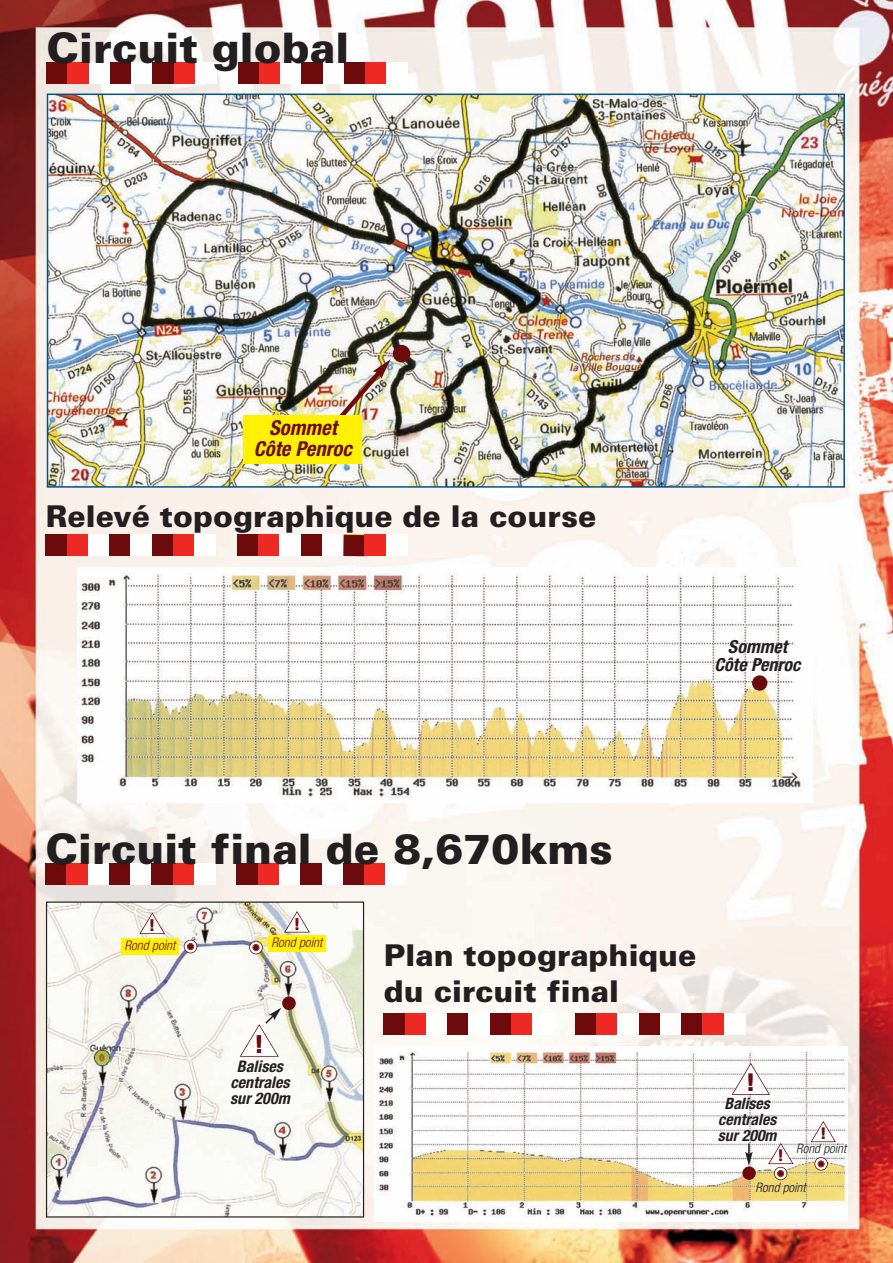
<style>
.page{position:relative;width:893px;height:1263px;background:#fff}
.page>*{position:absolute;margin:0;border:0;box-sizing:border-box;transform-origin:0 0}
.t1{font:900 42px "Univers";color:#231f20}
.t2{font:900 30px/36px "Univers";color:#231f20}
.t3{font:900 condensed 25.05px "Helvetica Neue";color:#6d0b0c}
.t4{font:900 condensed 24.6px "Helvetica Neue";color:#6d0b0c}
.t5{font:italic 700 condensed 20.55px/20.5px "Helvetica Neue";letter-spacing:.005em;color:#6d0b0c;text-align:center}
.t6{font:italic 700 condensed 18px/18px "Helvetica Neue";letter-spacing:.005em;color:#231f20;text-align:center}
.t7{font:900 condensed 16.5px "Helvetica Neue";color:#6d0b0c}
.t8{font:900 condensed 16.35px "Helvetica Neue";color:#6d0b0c}
.t9{font:italic 700 condensed 16.05px/16px "Helvetica Neue";letter-spacing:.005em;color:#231f20;text-align:center}
.t10{font:italic 700 condensed 15.75px/15.8px "Helvetica Neue";letter-spacing:.005em;color:#231f20;text-align:center}
.t11{font:italic 300 condensed 13.35px "Helvetica Neue";letter-spacing:.005em;color:#6d0b0c}
.t12{font:italic 300 condensed 13.05px "Helvetica Neue";letter-spacing:.005em;color:#231f20}
</style>
<div class="page">
<img style="left:0;top:0;width:893px;height:1263px">
<div style="left:47px;top:62px;width:21px;height:22px;background:#6d0b0c"></div>
<div style="left:68px;top:62px;width:21px;height:22px;background:#ee2823"></div>
<div style="left:89px;top:62px;width:21px;height:22px;background:#fff"></div>
<div style="left:110px;top:62px;width:22px;height:22px;background:#6d0b0c"></div>
<div style="left:132px;top:62px;width:21px;height:22px;background:#fff"></div>
<div style="left:153px;top:62px;width:21px;height:22px;background:#6d0b0c"></div>
<div style="left:174px;top:62px;width:21px;height:22px;background:#ee2823"></div>
<div style="left:195px;top:62px;width:22px;height:22px;background:#fff"></div>
<div style="left:238px;top:62px;width:21px;height:22px;background:#6d0b0c"></div>
<div style="left:259px;top:62px;width:21px;height:22px;background:#ee2823"></div>
<div style="left:280px;top:62px;width:22px;height:22px;background:#fff"></div>
<div style="left:302px;top:62px;width:21px;height:22px;background:#6d0b0c"></div>
<div style="left:323px;top:62px;width:21px;height:22px;background:#fff"></div>
<div style="left:344px;top:62px;width:21px;height:22px;background:#6d0b0c"></div>
<div style="left:365px;top:62px;width:22px;height:22px;background:#ee2823"></div>
<div style="left:387px;top:62px;width:21px;height:22px;background:#fff"></div>
<img style="left:50px;top:97px;width:792px;height:388px">
<div style="left:47px;top:94px;width:798px;height:394px;border:2px solid #005187"></div>
<img style="left:77px;top:568px;width:736px;height:234px">
<div style="left:46px;top:535px;width:21px;height:21px;background:#6d0b0c"></div>
<div style="left:67px;top:535px;width:21px;height:21px;background:#ee2823"></div>
<div style="left:88px;top:535px;width:22px;height:21px;background:#fff"></div>
<div style="left:110px;top:535px;width:21px;height:21px;background:#6d0b0c"></div>
<div style="left:131px;top:535px;width:21px;height:21px;background:#fff"></div>
<div style="left:152px;top:535px;width:21px;height:21px;background:#6d0b0c"></div>
<div style="left:173px;top:535px;width:22px;height:21px;background:#ee2823"></div>
<div style="left:195px;top:535px;width:21px;height:21px;background:#fff"></div>
<div style="left:237px;top:535px;width:21px;height:21px;background:#6d0b0c"></div>
<div style="left:258px;top:535px;width:22px;height:21px;background:#ee2823"></div>
<div style="left:280px;top:535px;width:21px;height:21px;background:#fff"></div>
<div style="left:301px;top:535px;width:21px;height:21px;background:#6d0b0c"></div>
<div style="left:322px;top:535px;width:21px;height:21px;background:#fff"></div>
<div style="left:343px;top:535px;width:22px;height:21px;background:#6d0b0c"></div>
<div style="left:365px;top:535px;width:21px;height:21px;background:#ee2823"></div>
<div style="left:386px;top:535px;width:21px;height:21px;background:#fff"></div>
<div style="left:384px;top:1013px;width:21px;height:21px;background:#6d0b0c"></div>
<div style="left:405px;top:1013px;width:21px;height:21px;background:#ee2823"></div>
<div style="left:426px;top:1013px;width:22px;height:21px;background:#fff"></div>
<div style="left:448px;top:1013px;width:21px;height:21px;background:#6d0b0c"></div>
<div style="left:469px;top:1013px;width:21px;height:21px;background:#fff"></div>
<div style="left:490px;top:1013px;width:21px;height:21px;background:#6d0b0c"></div>
<div style="left:511px;top:1013px;width:22px;height:21px;background:#ee2823"></div>
<div style="left:533px;top:1013px;width:21px;height:21px;background:#fff"></div>
<div style="left:575px;top:1013px;width:21px;height:21px;background:#6d0b0c"></div>
<div style="left:596px;top:1013px;width:22px;height:21px;background:#ee2823"></div>
<div style="left:618px;top:1013px;width:21px;height:21px;background:#fff"></div>
<div style="left:639px;top:1013px;width:21px;height:21px;background:#6d0b0c"></div>
<div style="left:660px;top:1013px;width:21px;height:21px;background:#fff"></div>
<div style="left:681px;top:1013px;width:22px;height:21px;background:#6d0b0c"></div>
<div style="left:703px;top:1013px;width:21px;height:21px;background:#ee2823"></div>
<div style="left:724px;top:1013px;width:21px;height:21px;background:#fff"></div>
<div style="left:752px;top:675px;width:15px;height:16px;background:#6d0b0c;border-radius:50%"></div>
<div style="left:393px;top:345px;width:17px;height:17px;background:#6d0b0c;border-radius:50%"></div>
<img style="left:322px;top:359px;width:69px;height:79px">
<div style="left:45px;top:863px;width:22px;height:21px;background:#6d0b0c"></div>
<div style="left:67px;top:863px;width:21px;height:21px;background:#ee2823"></div>
<div style="left:88px;top:863px;width:21px;height:21px;background:#fff"></div>
<div style="left:109px;top:863px;width:22px;height:21px;background:#6d0b0c"></div>
<div style="left:131px;top:863px;width:21px;height:21px;background:#fff"></div>
<div style="left:152px;top:863px;width:21px;height:21px;background:#6d0b0c"></div>
<div style="left:173px;top:863px;width:21px;height:21px;background:#ee2823"></div>
<div style="left:194px;top:863px;width:22px;height:21px;background:#fff"></div>
<div style="left:237px;top:863px;width:21px;height:21px;background:#6d0b0c"></div>
<div style="left:258px;top:863px;width:21px;height:21px;background:#ee2823"></div>
<div style="left:279px;top:863px;width:22px;height:21px;background:#fff"></div>
<div style="left:301px;top:863px;width:21px;height:21px;background:#6d0b0c"></div>
<div style="left:322px;top:863px;width:21px;height:21px;background:#fff"></div>
<div style="left:343px;top:863px;width:21px;height:21px;background:#6d0b0c"></div>
<div style="left:364px;top:863px;width:22px;height:21px;background:#ee2823"></div>
<div style="left:386px;top:863px;width:21px;height:21px;background:#fff"></div>
<img style="left:48px;top:903px;width:314px;height:312px">
<div style="left:46px;top:901px;width:318px;height:316px;border:1px solid #231f20"></div>
<div style="left:282px;top:996px;width:14px;height:14px;background:#6d0b0c;border-radius:50%"></div>
<svg style="left:240px;top:1008px;width:41px;height:49px"></svg>
<svg style="left:184px;top:940px;width:13px;height:13px"></svg>
<div style="left:184px;top:940px;width:13px;height:13px;border:2px solid #6d0b0c;border-radius:50%"></div>
<div style="left:187px;top:943px;width:7px;height:7px;border:2px solid #6d0b0c;border-radius:50%"></div>
<svg style="left:250px;top:941px;width:12px;height:12px"></svg>
<div style="left:249px;top:941px;width:14px;height:13px;border:2px solid #6d0b0c;border-radius:50%"></div>
<div style="left:252px;top:944px;width:8px;height:7px;border:2px solid #6d0b0c;border-radius:50%"></div>
<div style="left:121px;top:938px;width:58px;height:16px;background:#fff101"></div>
<svg style="left:139px;top:912px;width:26px;height:22px"></svg>
<svg style="left:284px;top:911px;width:26px;height:21px"></svg>
<div style="left:268px;top:935px;width:58px;height:16px;background:#fff101"></div>
<div style="left:244px;top:415px;width:118px;height:49px;background:#fff101"></div>
<img style="left:375px;top:1046px;width:473px;height:174px">
<div style="left:742px;top:1166px;width:14px;height:14px;background:#6d0b0c;border-radius:50%"></div>
<svg style="left:775px;top:1167px;width:12px;height:12px"></svg>
<div style="left:774px;top:1167px;width:13px;height:13px;border:2px solid #6d0b0c;border-radius:50%"></div>
<div style="left:777px;top:1170px;width:7px;height:7px;border:2px solid #6d0b0c;border-radius:50%"></div>
<svg style="left:815px;top:1158px;width:12px;height:12px"></svg>
<div style="left:814px;top:1157px;width:14px;height:13px;border:2px solid #6d0b0c;border-radius:50%"></div>
<div style="left:818px;top:1160px;width:7px;height:7px;border:2px solid #6d0b0c;border-radius:50%"></div>
<svg style="left:732px;top:1063px;width:38px;height:32px"></svg>
<svg style="left:811px;top:1121px;width:25px;height:21px"></svg>
<svg style="left:768px;top:1143px;width:26px;height:21px"></svg>
<svg style="left:745px;top:1143px;width:8px;height:23px"></svg>
<h1 class="t1" style="left:47px;top:33px;width:304px">Circuit global</h1>
<p class="t5" style="left:254px;top:419px;width:100px">Sommet<br>Côte Penroc</p>
<p class="t2" style="left:46px;top:501px;width:552px">Relevé topographique de la course</p>
<p class="t6" style="left:715px;top:639px;width:87px">Sommet<br>Côte Penroc</p>
<h1 class="t1" style="left:45px;top:833px;width:569px">Circuit final de 8,670kms</h1>
<p class="t7" style="left:150px;top:919px;width:7px">!</p>
<p class="t7" style="left:294px;top:918px;width:7px">!</p>
<p class="t11" style="left:271px;top:937px;width:52px">Rond point</p>
<p class="t11" style="left:124px;top:940px;width:52px">Rond point</p>
<p class="t3" style="left:255px;top:1035px;width:9px">!</p>
<p class="t9" style="left:230px;top:1060px;width:61px">Balises centrales sur 200m</p>
<p class="t2" style="left:384px;top:940px;width:314px">Plan topographique du circuit final</p>
<p class="t4" style="left:747px;top:1073px;width:9px">!</p>
<p class="t10" style="left:718px;top:1097px;width:60px">Balises centrales sur 200m</p>
<p class="t8" style="left:821px;top:1128px;width:7px">!</p>
<p class="t12" style="left:796px;top:1144px;width:51px">Rond point</p>
<p class="t12" style="left:756px;top:1183px;width:51px">Rond point</p>
<p class="t8" style="left:778px;top:1150px;width:7px">!</p>
</div>
